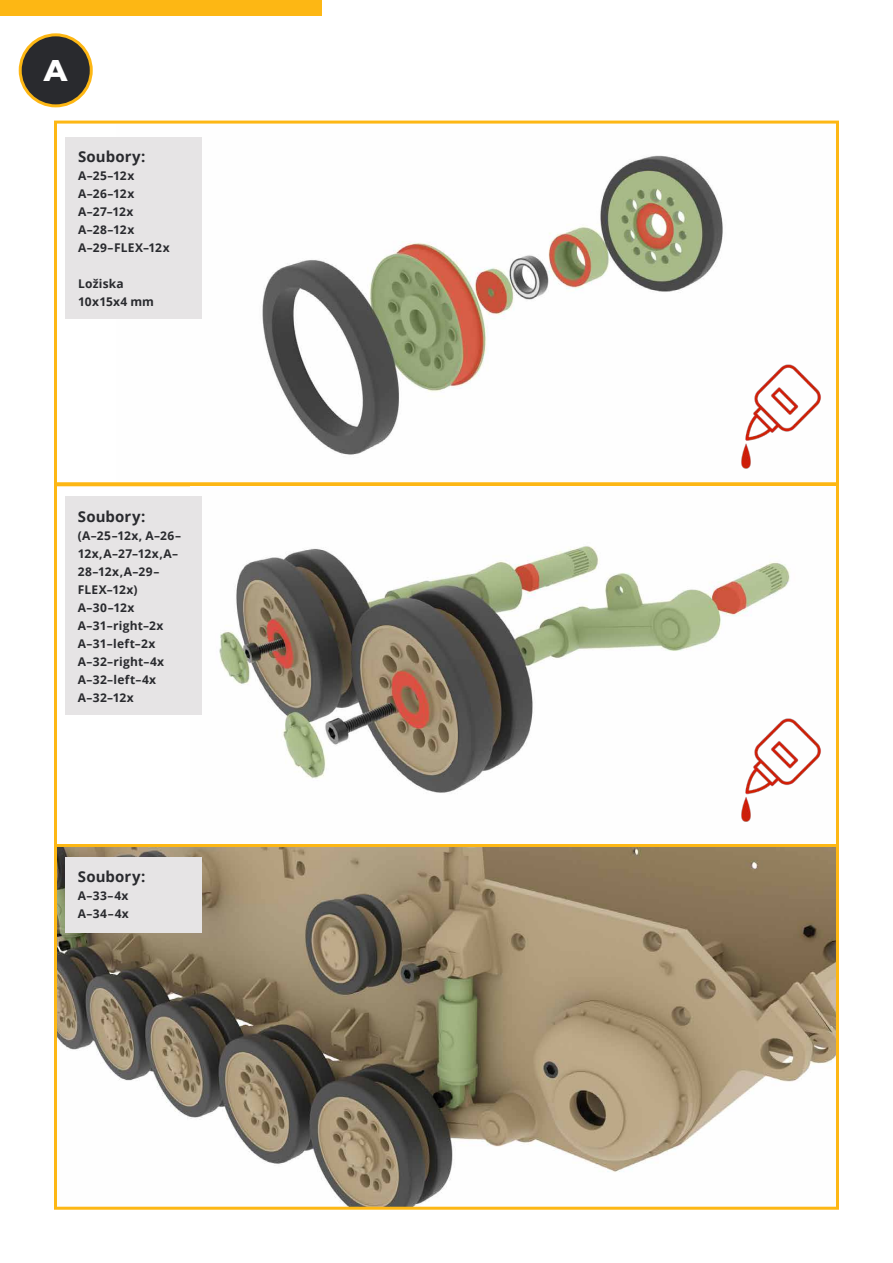
<style>
.page{position:relative;width:893px;height:1263px;background:#fff}
.page>*{position:absolute;margin:0;border:0;box-sizing:border-box;transform-origin:0 0}
.t1{font:800 30px "Montserrat";color:#fff}
.t2{font:700 15px "Open Sans";letter-spacing:.01em;color:#292a2e}
.t3{font:700 12px/18px "Open Sans";letter-spacing:.02em;color:#292a2e}
</style>
<div class="page">
<div style="left:0;top:0;width:321px;height:16px;background:#fdb714"></div>
<img style="left:117px;top:137px;width:606px;height:318px">
<div style="left:54px;top:121px;width:785px;height:365px;border:3px solid #fdb714"></div>
<img style="left:190px;top:496px;width:600px;height:297px">
<div style="left:54px;top:482px;width:785px;height:366px;border:3px solid #fdb714"></div>
<div style="left:20px;top:35px;width:71px;height:71px;background:#292a2e;border-radius:50%"></div>
<div style="left:19px;top:33px;width:74px;height:74px;border:3px solid #fdb714;border-radius:50%"></div>
<div style="left:65px;top:138px;width:137px;height:181px;background:#e6e4e5"></div>
<div style="left:65px;top:497px;width:137px;height:218px;background:#e6e4e5"></div>
<img style="left:699px;top:357px;width:128px;height:127px">
<img style="left:58px;top:848px;width:777px;height:358px">
<div style="left:54px;top:844px;width:785px;height:366px;border:3px solid #fdb714"></div>
<img style="left:699px;top:710px;width:122px;height:112px">
<div style="left:65px;top:857px;width:137px;height:75px;background:#e6e4e5"></div>
<h1 class="t1" style="left:44px;top:48px;width:25px">A</h1>
<p class="t2" style="left:78px;top:146px;width:69px">Soubory:</p>
<p class="t3" style="left:78px;top:166px;width:93px">A–25–12x<br>A–26–12x<br>A–27–12x<br>A–28–12x<br>A–29–FLEX–12x</p>
<p class="t3" style="left:78px;top:274px;width:77px">Ložiska<br>10x15x4 mm</p>
<p class="t2" style="left:78px;top:506px;width:69px">Soubory:</p>
<p class="t3" style="left:78px;top:526px;width:105px">(A–25–12x, A–26–<br>12x,A–27–12x,A–<br>28–12x,A–29–<br>FLEX–12x)<br>A–30–12x<br>A–31–right–2x<br>A–31–left–2x<br>A–32–right–4x<br>A–32–left–4x<br>A–32–12x</p>
<p class="t2" style="left:78px;top:866px;width:69px">Soubory:</p>
<p class="t3" style="left:78px;top:886px;width:52px">A–33–4x<br>A–34–4x</p>
</div>
